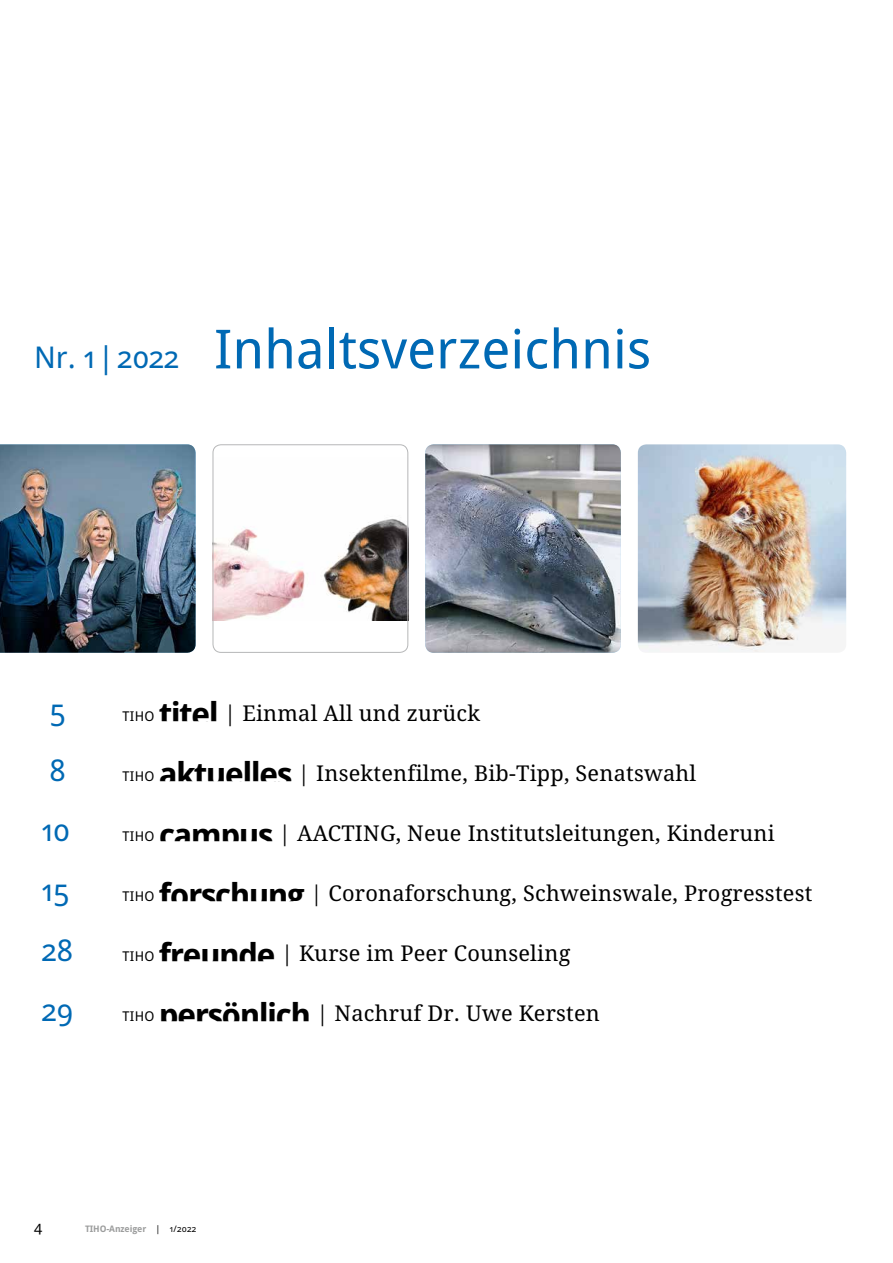
<style>
.page{position:relative;width:893px;height:1263px;background:#fff}
.page>*{position:absolute;margin:0;border:0;box-sizing:border-box;transform-origin:0 0}
.t1{font:54px "Droid Sans Pro";color:#0069b4}
.t2{font:30px "Droid Sans Pro";color:#0069b4}
.t3{font:21.75px "Droid Serif Pro";letter-spacing:.01em;color:#000}
.t4{font:15px "Droid Sans Pro";color:#000}
.t5{font:13.5px "Droid Sans Pro";letter-spacing:.025em;color:#000}
.t6{font:700 9px "Droid Sans Pro";letter-spacing:-.01em;color:#9c9d9d}
.s1{font-size:30px}
.s2{font-family:"Droid Sans Pro";font-weight:700;font-size:33px}
.s3{font-weight:400;color:#000}
</style>
<div class="page">
<img style="left:0;top:444px;width:196px;height:209px">
<img style="left:215px;top:519px;width:191px;height:102px">
<div style="left:213px;top:444px;width:195px;height:209px;border:1px solid #b6b7b8;border-radius:8px"></div>
<img style="left:425px;top:444px;width:196px;height:209px">
<img style="left:638px;top:444px;width:208px;height:208px">
<h1 class="t1" style="left:34px;top:312px;width:619px"><span class="s1">Nr. 1|2022</span> Inhaltsverzeichnis</h1>
<h2 class="t2" style="left:50px;top:690px;width:18px">5</h2>
<p class="t5" style="left:123px;top:707px;width:34px">TIHO</p>
<p class="t3" style="left:159px;top:698px;width:323px"><span class="s2">titel</span> | Einmal All und zurück</p>
<h2 class="t2" style="left:50px;top:750px;width:18px">8</h2>
<p class="t5" style="left:123px;top:767px;width:34px">TIHO</p>
<p class="t3" style="left:159px;top:758px;width:539px"><span class="s2">aktuelles</span> | Insektenfilme, Bib-Tipp, Senatswahl</p>
<h2 class="t2" style="left:42px;top:810px;width:30px">10</h2>
<p class="t5" style="left:123px;top:827px;width:34px">TIHO</p>
<p class="t3" style="left:159px;top:818px;width:617px"><span class="s2">campus</span> | AACTING, Neue Institutsleitungen, Kinderuni</p>
<h2 class="t2" style="left:42px;top:870px;width:29px">15</h2>
<p class="t5" style="left:123px;top:887px;width:34px">TIHO</p>
<p class="t3" style="left:159px;top:878px;width:655px"><span class="s2">forschung</span> | Coronaforschung, Schweinswale, Progresstest</p>
<h2 class="t2" style="left:42px;top:930px;width:33px">28</h2>
<p class="t5" style="left:123px;top:947px;width:34px">TIHO</p>
<p class="t3" style="left:159px;top:938px;width:413px"><span class="s2">freunde</span> | Kurse im Peer Counseling</p>
<h2 class="t2" style="left:42px;top:990px;width:33px">29</h2>
<p class="t5" style="left:123px;top:1007px;width:34px">TIHO</p>
<p class="t3" style="left:159px;top:998px;width:443px"><span class="s2">persönlich</span> | Nachruf Dr. Uwe Kersten</p>
<p class="t4" style="left:34px;top:1216px;width:10px">4</p>
<p class="t6" style="left:85px;top:1222px;width:113px">TIHO-Anzeiger <span class="s3">| 1/2022</span></p>
</div>
